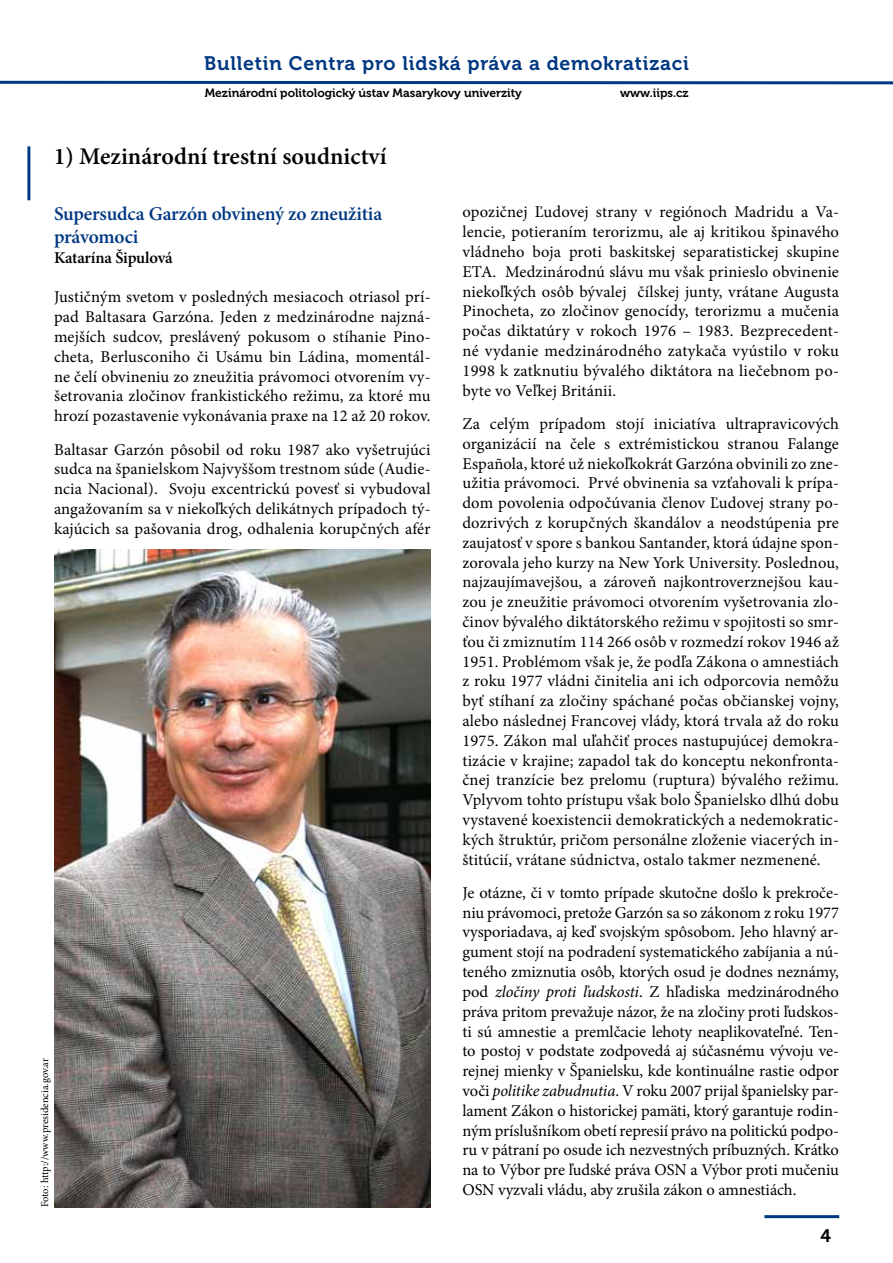
<style>
.page{position:relative;width:893px;height:1263px;background:#fff}
.page>*{position:absolute;margin:0;border:0;box-sizing:border-box;transform-origin:0 0}
.t1{font:600 24px "Minion Pro";color:#000}
.t2{font:600 19.5px/23.4px "Minion Pro";letter-spacing:-.01em;color:#003882}
.t3{font:19.5px "Museo 700";letter-spacing:.04em;color:#003882}
.t4{font:18px "Museo 700";color:#000}
.t5{font:16.5px/19.8px "Minion Pro";letter-spacing:.005em;color:#000;text-align:justify}
.t6{font:600 16.5px "Minion Pro";letter-spacing:-.015em;color:#000}
.t7{font:12px "Museo 700";color:#000}
.t8{font:10.5px "Minion Pro";letter-spacing:-.005em;color:#000}
.s1{font-style:italic}
</style>
<div class="page">
<hr style="left:764px;top:1215px;width:75px;height:3px;background:#003882">
<svg style="left:0;top:80px;width:893px;height:5px"></svg>
<hr style="left:27px;top:146px;width:3px;height:54px;background:#003882">
<img style="left:54px;top:549px;width:377px;height:658px">
<p class="t3" style="left:204px;top:52px;width:486px">Bulletin Centra pro lidská práva a demokratizaci</p>
<p class="t7" style="left:205px;top:87px;width:318px">Mezinárodní politologický ústav Masarykovy univerzity</p>
<p class="t7" style="left:620px;top:87px;width:70px">www.iips.cz</p>
<h1 class="t1" style="left:54px;top:140px;width:334px">1) Mezinárodní trestní soudnictví</h1>
<p class="t2" style="left:54px;top:202px;width:330px">Supersudca Garzón obvinený zo zneužitia právomoci</p>
<p class="t6" style="left:54px;top:246px;width:120px">Katarína Šipulová</p>
<p class="t5" style="left:54px;top:287px;width:378px">Justičným svetom v posledných mesiacoch otriasol prí&shy;pad Baltasara Garzóna. Jeden z medzinárodne najzná&shy;mejších sudcov, preslávený pokusom o stíhanie Pino&shy;cheta, Berlusconiho či Usámu bin Ládina, momentál&shy;ne čelí obvineniu zo zneužitia právomoci otvorením vy&shy;šetrovania zločinov frankistického režimu, za ktoré mu hrozí pozastavenie vykonávania praxe na 12 až 20 rokov.</p>
<p class="t5" style="left:54px;top:439px;width:378px">Baltasar Garzón pôsobil od roku 1987 ako vyšetrujúci sudca na španielskom Najvyššom trestnom súde (Audie&shy;ncia Nacional). Svoju excentrickú povesť si vybudoval angažovaním sa v niekoľkých delikátnych prípadoch tý&shy;kajúcich sa pašovania drog, odhalenia korupčných afér</p>
<p class="t8" style="left:38px;top:1207px;width:150px;rotate:-90deg">Foto: http://www.presidencia.gov.ar</p>
<p class="t5" style="left:462px;top:202px;width:378px">opozičnej Ľudovej strany v regiónoch Madridu a Va&shy;lencie, potieraním terorizmu, ale aj kritikou špinavého vládneho boja proti baskitskej separatistickej skupine ETA. Medzinárodnú slávu mu však prinieslo obvinenie niekoľkých osôb bývalej čílskej junty, vrátane Augusta Pinocheta, zo zločinov genocídy, terorizmu a mučenia počas diktatúry v rokoch 1976 – 1983. Bezprecedent&shy;né vydanie medzinárodného zatykača vyústilo v roku 1998 k zatknutiu bývalého diktátora na liečebnom po&shy;byte vo Veľkej Británii.</p>
<p class="t5" style="left:462px;top:414px;width:378px">Za celým prípadom stojí iniciatíva ultrapravicových organizácií na čele s extrémistickou stranou Falange Española, ktoré už niekoľkokrát Garzóna obvinili zo zne&shy;užitia právomoci. Prvé obvinenia sa vzťahovali k prípa&shy;dom povolenia odpočúvania členov Ľudovej strany po&shy;dozrivých z korupčných škandálov a neodstúpenia pre zaujatosť v spore s bankou Santander, ktorá údajne spon&shy;zorovala jeho kurzy na New York University. Poslednou, najzaujímavejšou, a zároveň najkontroverznejšou kau&shy;zou je zneužitie právomoci otvorením vyšetrovania zlo&shy;činov bývalého diktátorského režimu v spojitosti so smr&shy;ťou či zmiznutím 114 266 osôb v rozmedzí rokov 1946 až 1951. Problémom však je, že podľa Zákona o amnestiách z roku 1977 vládni činitelia ani ich odporcovia nemôžu byť stíhaní za zločiny spáchané počas občianskej vojny, alebo následnej Francovej vlády, ktorá trvala až do roku 1975. Zákon mal uľahčiť proces nastupujúcej demokra&shy;tizácie v krajine; zapadol tak do konceptu nekonfronta&shy;čnej tranzície bez prelomu (ruptura) bývalého režimu.<br>Vplyvom tohto prístupu však bolo Španielsko dlhú dobu vystavené koexistencii demokratických a nedemokratic&shy;kých štruktúr, pričom personálne zloženie viacerých in&shy;štitúcií, vrátane súdnictva, ostalo takmer nezmenené.</p>
<p class="t5" style="left:462px;top:883px;width:378px">Je otázne, či v tomto prípade skutočne došlo k prekroče&shy;niu právomoci, pretože Garzón sa so zákonom z roku 1977 vysporiadava, aj keď svojským spôsobom. Jeho hlavný ar&shy;gument stojí na podradení systematického zabíjania a nú&shy;teného zmiznutia osôb, ktorých osud je dodnes neznámy, pod <span class="s1">zločiny proti ľudskosti</span>. Z hľadiska medzinárodného práva pritom prevažuje názor, že na zločiny proti ľudskos&shy;ti sú amnestie a premlčacie lehoty neaplikovateľné. Ten&shy;to postoj v podstate zodpovedá aj súčasnému vývoju ve&shy;rejnej mienky v Španielsku, kde kontinuálne rastie odpor voči <span class="s1">politike zabudnutia</span>. V roku 2007 prijal španielsky par&shy;lament Zákon o historickej pamäti, ktorý garantuje rodin&shy;ným príslušníkom obetí represií právo na politickú podpo&shy;ru v pátraní po osude ich nezvestných príbuzných. Krátko na to Výbor pre ľudské práva OSN a Výbor proti mučeniu OSN vyzvali vládu, aby zrušila zákon o amnestiách.</p>
<p class="t4" style="left:821px;top:1226px;width:12px">4</p>
</div>
